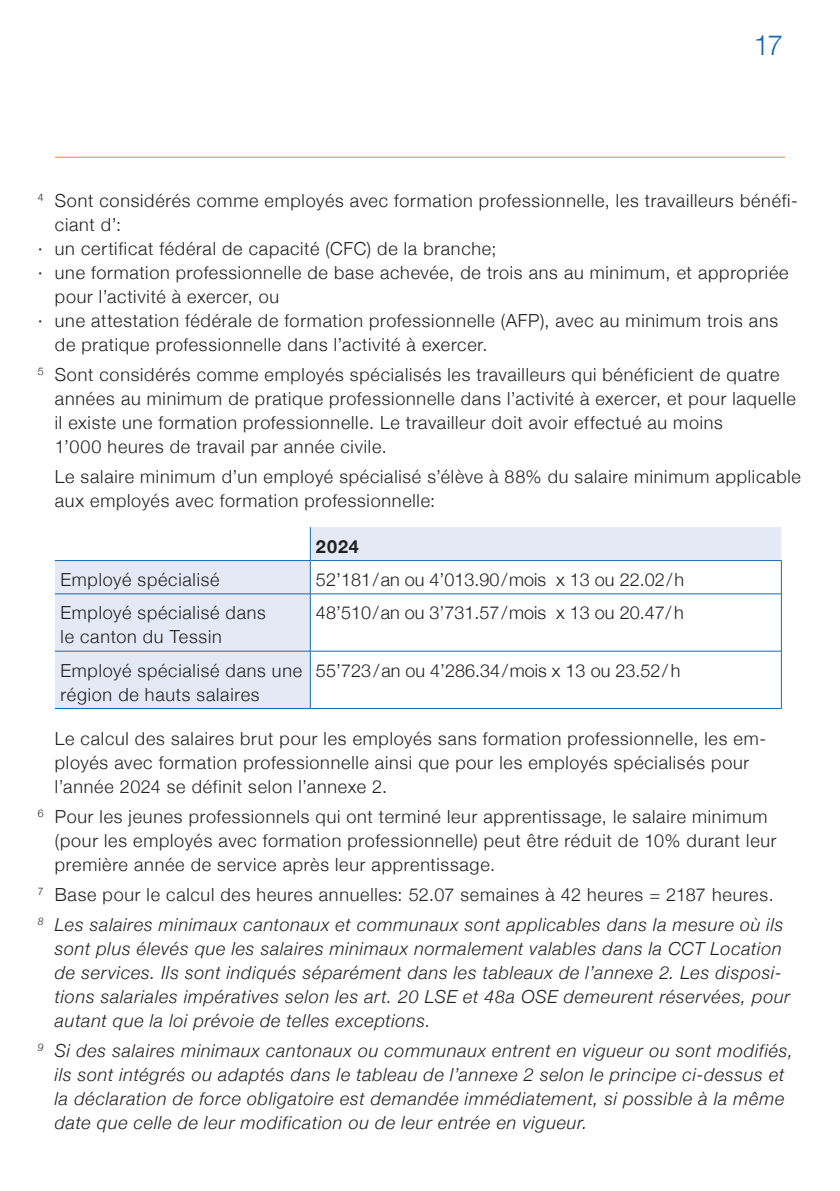
<style>
.page{position:relative;width:840px;height:1191px;background:#fff}
.page>*{position:absolute;margin:0;border:0;box-sizing:border-box;transform-origin:0 0}
.t1{font:300 28px "Helvetica Neue";color:#1768b4}
.t2{font:300 18px/24px "Helvetica Neue";letter-spacing:.04em;color:#231f20}
.t3{font:italic 300 18px/24px "Helvetica Neue";letter-spacing:.04em;color:#231f20}
.t4{font:300 18px "Helvetica Neue";color:#231f20}
.t5{font:700 18px "Helvetica Neue";color:#231f20}
.s1{font-style:normal}
</style>
<div class="page">
<hr style="left:55px;top:157px;width:729px;height:1px;background:#f58220">
<svg style="left:55px;top:527px;width:726px;height:181px"></svg>
<hr style="left:55px;top:560px;width:255px;height:1px;background:#1768b4">
<hr style="left:310px;top:560px;width:471px;height:1px;background:#1768b4">
<hr style="left:55px;top:593px;width:255px;height:1px;background:#1768b4">
<hr style="left:310px;top:593px;width:470px;height:1px;background:#1768b4">
<hr style="left:55px;top:708px;width:255px;height:1px;background:#1768b4">
<hr style="left:310px;top:708px;width:471px;height:1px;background:#1768b4">
<hr style="left:55px;top:650px;width:255px;height:1px;background:#1768b4">
<hr style="left:310px;top:650px;width:470px;height:1px;background:#1768b4">
<hr style="left:310px;top:527px;width:1px;height:33px;background:#1768b4">
<hr style="left:310px;top:560px;width:1px;height:34px;background:#1768b4">
<hr style="left:780px;top:561px;width:1px;height:33px;background:#1768b4">
<hr style="left:310px;top:594px;width:1px;height:57px;background:#1768b4">
<hr style="left:780px;top:594px;width:1px;height:57px;background:#1768b4">
<hr style="left:310px;top:651px;width:1px;height:57px;background:#1768b4">
<hr style="left:780px;top:651px;width:1px;height:57px;background:#1768b4">
<h1 class="t1" style="left:753px;top:23px;width:31px">17</h1>
<p class="t2" style="left:38px;top:187px;width:761px"><sup>4</sup> Sont considérés comme employés avec formation professionnelle, les travailleurs bénéfi-</p>
<p class="t2" style="left:55px;top:211px;width:68px">ciant d’:</p>
<p class="t2" style="left:38px;top:235px;width:460px">· un certificat fédéral de capacité (CFC) de la branche;</p>
<p class="t2" style="left:38px;top:259px;width:751px">· une formation professionnelle de base achevée, de trois ans au minimum, et appropriée</p>
<p class="t2" style="left:55px;top:283px;width:226px">pour l’activité à exercer, ou</p>
<p class="t2" style="left:38px;top:307px;width:741px">· une attestation fédérale de formation professionnelle (AFP), avec au minimum trois ans</p>
<p class="t2" style="left:55px;top:331px;width:434px">de pratique professionnelle dans l’activité à exercer.</p>
<p class="t2" style="left:55px;top:361px;width:742px;text-indent:-17px"><sup>5</sup> Sont considérés comme employés spécialisés les travailleurs qui bénéficient de quatre années au minimum de pratique professionnelle dans l’activité à exercer, et pour laquelle il existe une formation professionnelle. Le travailleur doit avoir effectué au moins<br>1’000 heures de travail par année civile.</p>
<p class="t2" style="left:55px;top:463px;width:747px">Le salaire minimum d’un employé spécialisé s’élève à 88% du salaire minimum applicable aux employés avec formation professionnelle:</p>
<p class="t5" style="left:316px;top:532px;width:44px">2024</p>
<p class="t2" style="left:61px;top:566px;width:160px">Employé spécialisé</p>
<p class="t4" style="left:316px;top:565px;width:369px">52’181/an ou 4’013.90/mois x 13 ou 22.02/h</p>
<p class="t2" style="left:61px;top:599px;width:207px">Employé spécialisé dans le canton du Tessin</p>
<p class="t4" style="left:316px;top:598px;width:369px">48’510/an ou 3’731.57/mois x 13 ou 20.47/ h</p>
<p class="t2" style="left:61px;top:657px;width:243px">Employé spécialisé dans une région de hauts salaires</p>
<p class="t4" style="left:316px;top:655px;width:366px">55’723 /an ou 4’286.34/mois x 13 ou 23.52/ h</p>
<p class="t2" style="left:55px;top:725px;width:712px">Le calcul des salaires brut pour les employés sans formation professionnelle, les em&shy;ployés avec formation professionnelle ainsi que pour les employés spécialisés pour l’année 2024 se définit selon l’annexe 2.</p>
<p class="t2" style="left:55px;top:803px;width:722px;text-indent:-17px"><sup>6</sup> Pour les jeunes professionnels qui ont terminé leur apprentissage, le salaire minimum (pour les employés avec formation professionnelle) peut être réduit de 10% durant leur première année de service après leur apprentissage.</p>
<p class="t3" style="left:38px;top:878px;width:746px;line-height:30px"><sup>7</sup> <span class="s1">Base pour le calcul des heures annuelles: 52.07 semaines à 42 heures = 2187 heures.<br></span><sup>8</sup> Les salaires minimaux cantonaux et communaux sont applicables dans la mesure où ils</p>
<p class="t3" style="left:55px;top:935px;width:736px">sont plus élevés que les salaires minimaux normalement valables dans la CCT Location de services. Ils sont indiqués séparément dans les tableaux de l’annexe 2. Les disposi&shy;tions salariales impératives selon les art. 20 LSE et 48a OSE demeurent réservées, pour autant que la loi prévoie de telles exceptions.</p>
<p class="t3" style="left:55px;top:1037px;width:739px;text-indent:-17px"><sup>9</sup> Si des salaires minimaux cantonaux ou communaux entrent en vigueur ou sont modifiés, ils sont intégrés ou adaptés dans le tableau de l’annexe 2 selon le principe ci-dessus et la déclaration de force obligatoire est demandée immédiatement, si possible à la même date que celle de leur modification ou de leur entrée en vigueur.</p>
</div>
